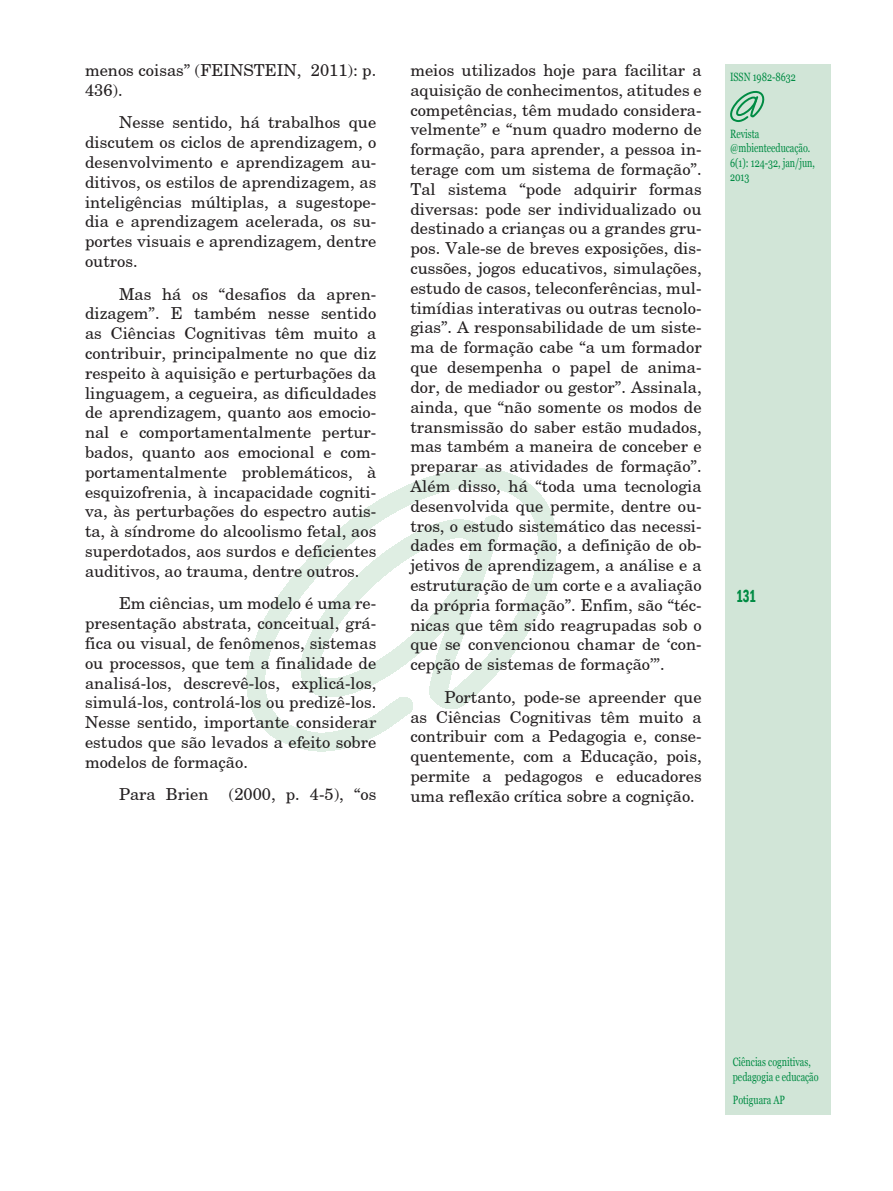
<style>
.page{position:relative;width:893px;height:1191px;background:#fff}
.page>*{position:absolute;margin:0;border:0;box-sizing:border-box;transform-origin:0 0}
.t1{font:600 condensed 18px "Franklin Gothic";color:#008b43;scale:.75 1}
.texto_miolo_01{font:16.5px/19.8px "New Century Schoolbook";color:#231f20;text-align:justify}
.t2{font:12px/14.4px "Georgia";color:#008b43;scale:.75 1}
.s1{font-style:inherit}
</style>
<div class="page">
<div style="left:725px;top:64px;width:105px;height:1050px;background:#d1e5d7"></div>
<svg style="left:246px;top:468px;width:311px;height:284px"></svg>
<svg style="left:730px;top:91px;width:35px;height:31px"></svg>
<p class="texto_miolo_01" style="left:85px;top:60px;width:293px">menos coisas” <span class="s1">(FEINSTEIN, 2011)</span>: p.<br>436).</p>
<p class="texto_miolo_01" style="left:85px;top:112px;width:293px;text-indent:34px">Nesse sentido, há trabalhos que discutem os ciclos de aprendizagem, o desenvolvimento e aprendizagem au&shy;ditivos, os estilos de aprendizagem, as inteligências múltiplas, a sugestope&shy;dia e aprendizagem acelerada, os su&shy;portes visuais e aprendizagem, dentre outros.</p>
<p class="texto_miolo_01" style="left:85px;top:283px;width:293px;text-indent:34px">Mas há os “desafios da apren&shy;dizagem”. E também nesse sentido as Ciências Cognitivas têm muito a contribuir, principalmente no que diz respeito à aquisição e perturbações da linguagem, a cegueira, as dificuldades de aprendizagem, quanto aos emocio&shy;nal e comportamentalmente pertur&shy;bados, quanto aos emocional e com&shy;portamentalmente problemáticos, à esquizofrenia, à incapacidade cogniti&shy;va, às perturbações do espectro autis&shy;ta, à síndrome do alcoolismo fetal, aos superdotados, aos surdos e deficientes auditivos, ao trauma, dentre outros.</p>
<p class="texto_miolo_01" style="left:85px;top:593px;width:293px;text-indent:34px">Em ciências, um modelo é uma re&shy;presentação abstrata, conceitual, grá&shy;fica ou visual, de fenômenos, sistemas ou processos, que tem a finalidade de analisá-los, descrevê-los, explicá-los, simulá-los, controlá-los ou predizê-los.<br>Nesse sentido, importante considerar estudos que são levados a efeito sobre modelos de formação.</p>
<p class="texto_miolo_01" style="left:119px;top:784px;width:259px">Para Brien <span class="s1">(2000,</span> p. 4-5), “os</p>
<p class="texto_miolo_01" style="left:410px;top:60px;width:293px">meios utilizados hoje para facilitar a aquisição de conhecimentos, atitudes e competências, têm mudado considera&shy;velmente” e “num quadro moderno de formação, para aprender, a pessoa in&shy;terage com um sistema de formação”.<br>Tal sistema “pode adquirir formas diversas: pode ser individualizado ou destinado a crianças ou a grandes gru&shy;pos. Vale-se de breves exposições, dis&shy;cussões, jogos educativos, simulações, estudo de casos, teleconferências, mul&shy;timídias interativas ou outras tecnolo&shy;gias”. A responsabilidade de um siste&shy;ma de formação cabe “a um formador que desempenha o papel de anima&shy;dor, de mediador ou gestor”. Assinala, ainda, que “não somente os modos de transmissão do saber estão mudados, mas também a maneira de conceber e preparar as atividades de formação”.<br>Além disso, há “toda uma tecnologia desenvolvida que permite, dentre ou&shy;tros, o estudo sistemático das necessi&shy;dades em formação, a definição de ob&shy;jetivos de aprendizagem, a análise e a estruturação de um corte e a avaliação da própria formação”. Enfim, são “téc&shy;nicas que têm sido reagrupadas sob o que se convencionou chamar de ‘con&shy;cepção de sistemas de formação’”.</p>
<p class="texto_miolo_01" style="left:410px;top:686px;width:293px;text-indent:34px">Portanto, pode-se apreender que as Ciências Cognitivas têm muito a contribuir com a Pedagogia e, conse&shy;quentemente, com a Educação, pois, permite a pedagogos e educadores uma reflexão crítica sobre a cognição.</p>
<p class="t2" style="left:730px;top:69px;width:89px">ISSN 1982-8632</p>
<p class="t2" style="left:730px;top:127px;width:115px">Revista @mbienteeducação.<br>6(1): 124-32, jan/jun,<br>2013</p>
<p class="t1" style="left:736px;top:583px;width:28px">131</p>
<p class="t2" style="left:733px;top:1055px;width:116px">Ciências cognitivas, pedagogia e educação</p>
<p class="t2" style="left:733px;top:1092px;width:71px">Potiguara AP</p>
</div>
